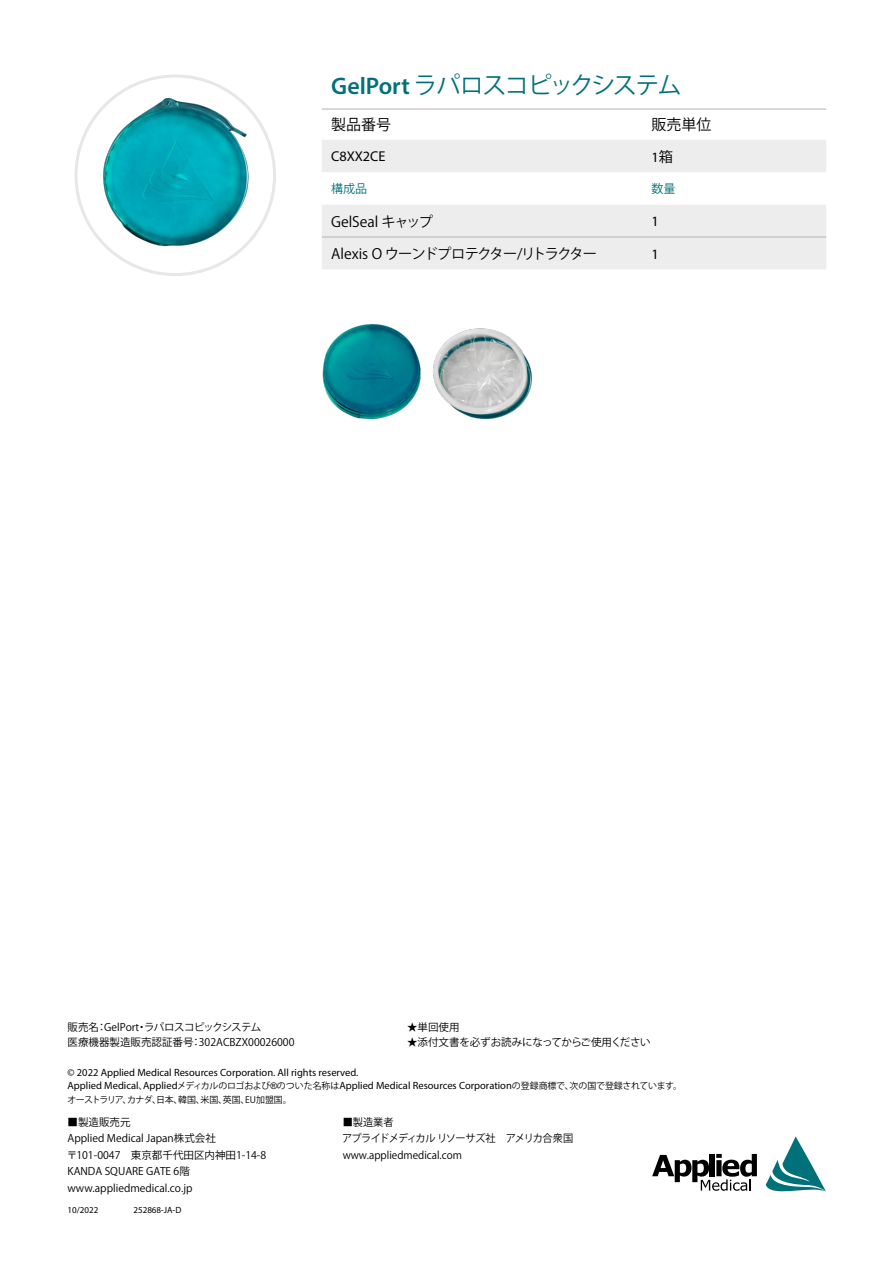
<style>
.page{position:relative;width:893px;height:1263px;background:#fff}
.page>*{position:absolute;margin:0;border:0;box-sizing:border-box;transform-origin:0 0}
.t1{font:24px "Koz Go Pro";letter-spacing:-.06em;color:#007079}
.t2{font:15px "Koz Go Pro";color:#000}
.t3{font:14.25px "Koz Go Pro";letter-spacing:-.06em;color:#000}
.t4{font:14.25px "Myriad Pro";color:#000}
.t5{font:14.25px "Koz Go Pro";color:#000}
.t6{font:12px "Koz Go Pro";color:#007079}
.t7{font:10.5px/16.5px "Koz Go Pro";color:#000}
.t8{font:10.5px/13.5px "Myriad Pro";color:#000}
.t9{font:9px "Myriad Pro";color:#000}
.t10{font:8.85px "Koz Go Pr 6 N";letter-spacing:-.04em;color:#000}
.s1{font-family:"Myriad Pro";font-weight:600}
.s2{font-family:"Koz Go Pro"}
.s3{font-family:"Koz Go Pr 6 N";font-size:8.85px}
.s4{font-family:"Arial";font-size:9px}
</style>
<div class="page">
<img style="left:90px;top:89px;width:171px;height:165px">
<svg style="left:322px;top:108px;width:504px;height:1px"></svg>
<svg style="left:322px;top:140px;width:504px;height:129px;fill:#ededee"></svg>
<hr style="left:322px;top:109px;width:320px;height:1px;background:#b1b4b6">
<hr style="left:642px;top:109px;width:184px;height:1px;background:#b1b4b6">
<hr style="left:322px;top:237px;width:320px;height:1px;background:#b1b4b6">
<hr style="left:642px;top:237px;width:184px;height:1px;background:#b1b4b6">
<img style="left:322px;top:324px;width:210px;height:96px">
<svg style="left:652px;top:1154px;width:105px;height:37px"></svg>
<svg style="left:766px;top:1136px;width:60px;height:55px"></svg>
<h1 class="t1" style="left:331px;top:70px;width:352px"><span class="s1">GelPort</span> ラパロスコピックシステム</h1>
<h2 class="t2" style="left:331px;top:115px;width:62px">製品番号</h2>
<h2 class="t2" style="left:651px;top:115px;width:61px">販売単位</h2>
<h3 class="t4" style="left:331px;top:148px;width:56px">C8XX2CE</h3>
<h3 class="t4" style="left:651px;top:148px;width:23px">1<span class="s2">箱</span></h3>
<p class="t6" style="left:331px;top:181px;width:37px">構成品</p>
<p class="t6" style="left:651px;top:181px;width:25px">数量</p>
<h3 class="t5" style="left:331px;top:212px;width:103px">GelSeal キャップ</h3>
<h3 class="t4" style="left:651px;top:213px;width:9px">1</h3>
<h3 class="t3" style="left:331px;top:244px;width:267px">Alexis O ウーンドプロテクター/リトラクター</h3>
<h3 class="t4" style="left:651px;top:245px;width:9px">1</h3>
<p class="t7" style="left:68px;top:1020px;width:228px;line-height:15px">販売名：GelPort・ラパロスコピックシステム<br>医療機器製造販売認証番号：302ACBZX00026000</p>
<p class="t7" style="left:407px;top:1019px;width:54px">★単回使用</p>
<p class="t7" style="left:407px;top:1034px;width:245px">★添付文書を必ずお読みになってからご使用ください</p>
<p class="t8" style="left:68px;top:1065px;width:616px">© 2022 Applied Medical Resources Corporation. All rights reserved.<br>Applied Medical<span class="s3">、</span>Applied<span class="s3">メディカルのロゴおよび</span><span class="s4">®</span><span class="s3">のついた名称は</span>Applied Medical Resources Corporation<span class="s3">の登録商標で、次の国で登録されています。</span></p>
<p class="t10" style="left:67px;top:1094px;width:226px">オーストラリア、カナダ、日本、韓国、米国、英国、EU加盟国。</p>
<p class="t7" style="left:342px;top:1114px;width:232px">■製造業者<br>アプライドメディカル リソーサズ社 アメリカ合衆国www.appliedmedical.com</p>
<p class="t7" style="left:67px;top:1114px;width:201px">■製造販売元<br>Applied Medical Japan株式会社〒101-0047　東京都千代田区内神田1-14-8<br>KANDA SQUARE GATE 6階www.appliedmedical.co.jp</p>
<p class="t9" style="left:68px;top:1204px;width:32px">10/2022</p>
<p class="t9" style="left:133px;top:1204px;width:49px">252868-JA-D</p>
</div>
